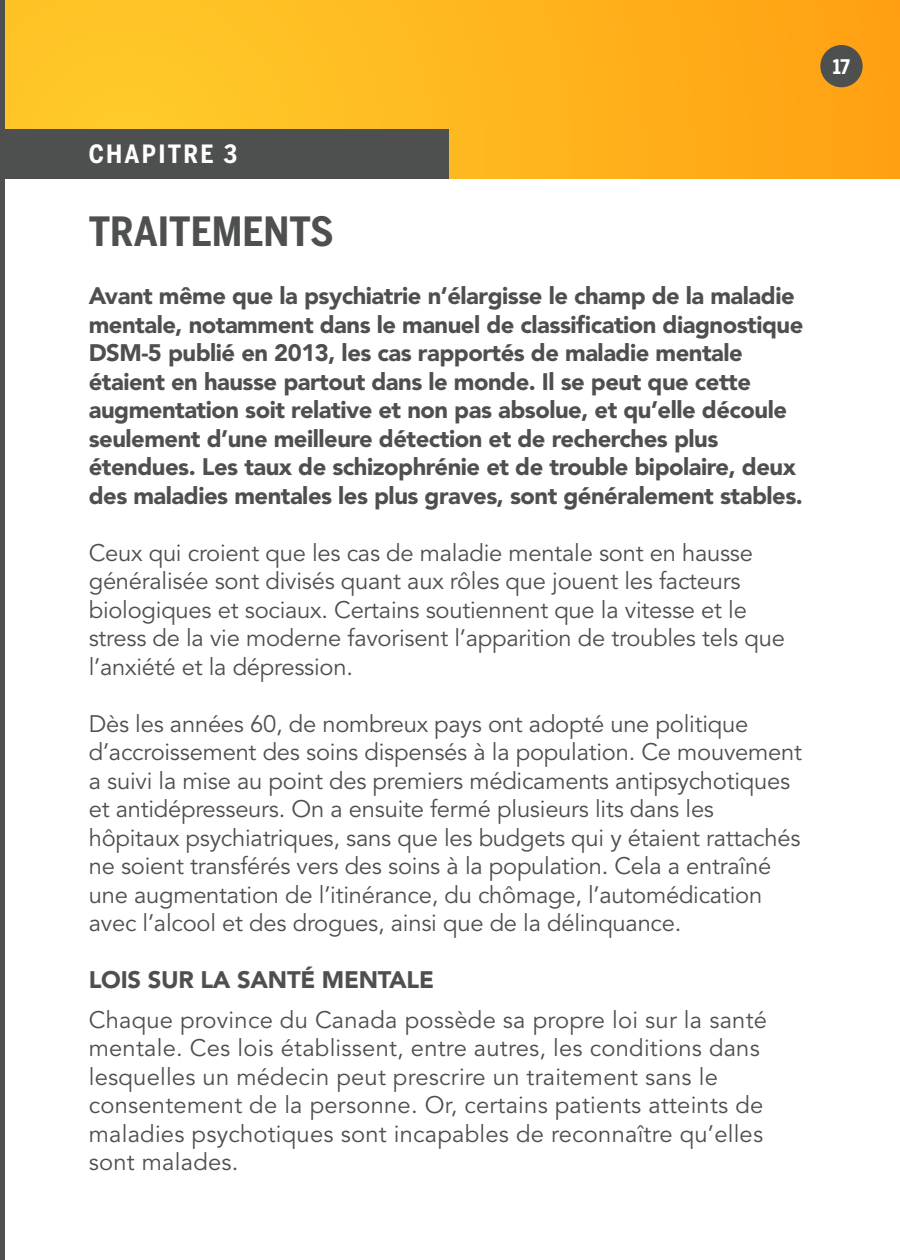
<style>
.page{position:relative;width:900px;height:1260px;background:#fff}
.page>*{position:absolute;margin:0;border:0;box-sizing:border-box;transform-origin:0 0}
.t1{font:700 40px "Benton Sans Cond";color:#4e4f4f}
.t2{font:700 25px "Benton Sans Cond";letter-spacing:.09em;color:#fff}
.regular_mindset_para{font:23.75px/28.5px "Avenir LT Std";letter-spacing:-.01em;color:#4e4f4f}
.regular_mindset_para-2{font:900 23.75px/28.5px "Avenir LT Std";letter-spacing:-.02em;color:#4e4f4f}
.regular_mindset_para-3{font:23.75px/28.5px "Avenir LT Std";letter-spacing:.01em;color:#4e4f4f}
.t3{font:700 20px "Benton Sans Cond";color:#fff}
</style>
<div class="page">
<div style="left:0;top:0;width:900px;height:179px;background:linear-gradient(to right,#ffcd2c,#ffa213)"></div>
<div style="left:820px;top:45px;width:43px;height:42px;background:#4e4f4f;border-radius:50%"></div>
<div style="left:0;top:129px;width:449px;height:50px;background:#4e4f4f"></div>
<div style="left:0;top:0;width:5px;height:1260px;background:#4e4f4f"></div>
<p class="t2" style="left:89px;top:140px;width:150px">CHAPITRE 3</p>
<p class="t1" style="left:89px;top:208px;width:246px">TRAITEMENTS</p>
<p class="regular_mindset_para-2" style="left:89px;top:282px;width:716px">Avant même que la psychiatrie n’élargisse le champ de la maladie mentale, notamment dans le manuel de classification diagnostique DSM-5 publié en 2013, les cas rapportés de maladie mentale étaient en hausse partout dans le monde. Il se peut que cette augmentation soit relative et non pas absolue, et qu’elle découle seulement d’une meilleure détection et de recherches plus étendues. Les taux de schizophrénie et de trouble bipolaire, deux des maladies mentales les plus graves, sont généralement stables.</p>
<p class="regular_mindset_para" style="left:89px;top:539px;width:698px">Ceux qui croient que les cas de maladie mentale sont en hausse généralisée sont divisés quant aux rôles que jouent les facteurs biologiques et sociaux. Certains soutiennent que la vitesse et le stress de la vie moderne favorisent l’apparition de troubles tels que l’anxiété et la dépression.</p>
<p class="regular_mindset_para" style="left:89px;top:710px;width:715px">Dès les années 60, de nombreux pays ont adopté une politique d’accroissement des soins dispensés à la population. Ce mouvement a suivi la mise au point des premiers médicaments antipsychotiques et antidépresseurs. On a ensuite fermé plusieurs lits dans les hôpitaux psychiatriques, sans que les budgets qui y étaient rattachés ne soient transférés vers des soins à la population. Cela a entraîné une augmentation de l’itinérance, du chômage, l’automédication avec l’alcool et des drogues, ainsi que de la délinquance.</p>
<p class="regular_mindset_para-2" style="left:89px;top:966px;width:347px">LOIS SUR LA SANTÉ MENTALE</p>
<p class="regular_mindset_para-3" style="left:89px;top:1006px;width:680px">Chaque province du Canada possède sa propre loi sur la santé mentale. Ces lois établissent, entre autres, les conditions dans lesquelles un médecin peut prescrire un traitement sans le consentement de la personne. Or, certains patients atteints de maladies psychotiques sont incapables de reconnaître qu’elles sont malades.</p>
<p class="t3" style="left:833px;top:55px;width:19px">17</p>
</div>
